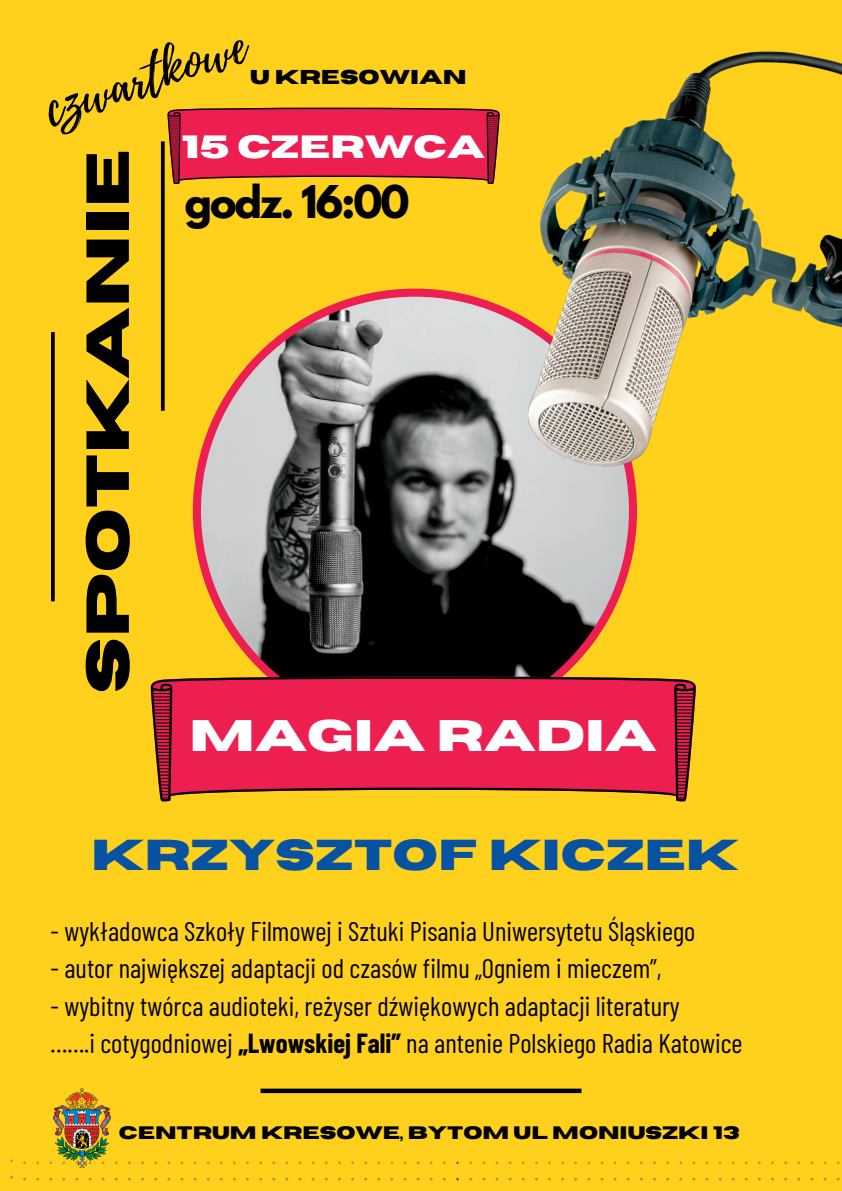
<style>
.page{position:relative;width:842px;height:1191px;background:#fff}
.page>*{position:absolute;margin:0;border:0;box-sizing:border-box;transform-origin:0 0}
.t1{font:700 60.5px "Horizon";color:#000}
.t2{font:50px "Playlist Script";color:#000}
.t3{font:700 43.9px "Horizon";color:#fff}
.t4{font:700 43px "Horizon";color:#0753a1}
.t5{font:700 40px "League Spartan";letter-spacing:-.05em;color:#000}
.t6{font:700 32px "Horizon";color:#fff}
.t7{font:27px "Barlow Condensed";color:#000}
.t8{font:700 20px "Horizon";color:#000}
.t9{font:700 18px "Horizon";color:#000}
.s1{font-weight:700}
</style>
<div class="page">
<div style="left:0;top:0;width:842px;height:1190px;background:#ffd11d"></div>
<svg style="left:193px;top:288px;width:444px;height:388px;background:#897b67"></svg>
<svg style="left:151px;top:676px;width:545px;height:125px;fill:#ed1f51"></svg>
<svg style="left:153px;top:690px;width:540px;height:109px;background:#e22a49"></svg>
<img style="left:528px;top:51px;width:314px;height:415px">
<svg style="left:168px;top:108px;width:332px;height:76px;background:#df2d47"></svg>
<svg style="left:261px;top:1088px;width:320px;height:4px"></svg>
<svg style="left:51px;top:332px;width:4px;height:269px"></svg>
<svg style="left:161px;top:141px;width:4px;height:270px"></svg>
<img style="left:54px;top:1088px;width:56px;height:79px">
<p class="t2" style="left:35px;top:75px;width:211px;rotate:-18deg">czwartkowe</p>
<p class="t8" style="left:250px;top:68px;width:218px">U KRESOWIAN</p>
<p class="t6" style="left:182px;top:131px;width:304px">15 CZERWCA</p>
<p class="t1" style="left:78px;top:693px;width:545px;rotate:-90deg">SPOTKANIE</p>
<p class="t5" style="left:185px;top:182px;width:226px">godz. 16:00</p>
<p class="t3" style="left:190px;top:713px;width:469px">MAGIA RADIA</p>
<p class="t4" style="left:91px;top:834px;width:649px">KRZYSZTOF KICZEK</p>
<p class="t7" style="left:51px;top:913px;width:646px">- wykładowca Szkoły Filmowej i Sztuki Pisania Uniwersytetu Śląskiego</p>
<p class="t7" style="left:51px;top:951px;width:613px">- autor największej adaptacji od czasów filmu „Ogniem i mieczem”,</p>
<p class="t7" style="left:51px;top:988px;width:631px">- wybitny twórca audioteki, reżyser dźwiękowych adaptacji literatury</p>
<p class="t7" style="left:51px;top:1026px;width:693px">…….i cotygodniowej <span class="s1">„Lwowskiej Fali”</span> na antenie Polskiego Radia Katowice</p>
<p class="t9" style="left:119px;top:1123px;width:622px">CENTRUM KRESOWE, BYTOM UL MONIUSZKI 13</p>
</div>
